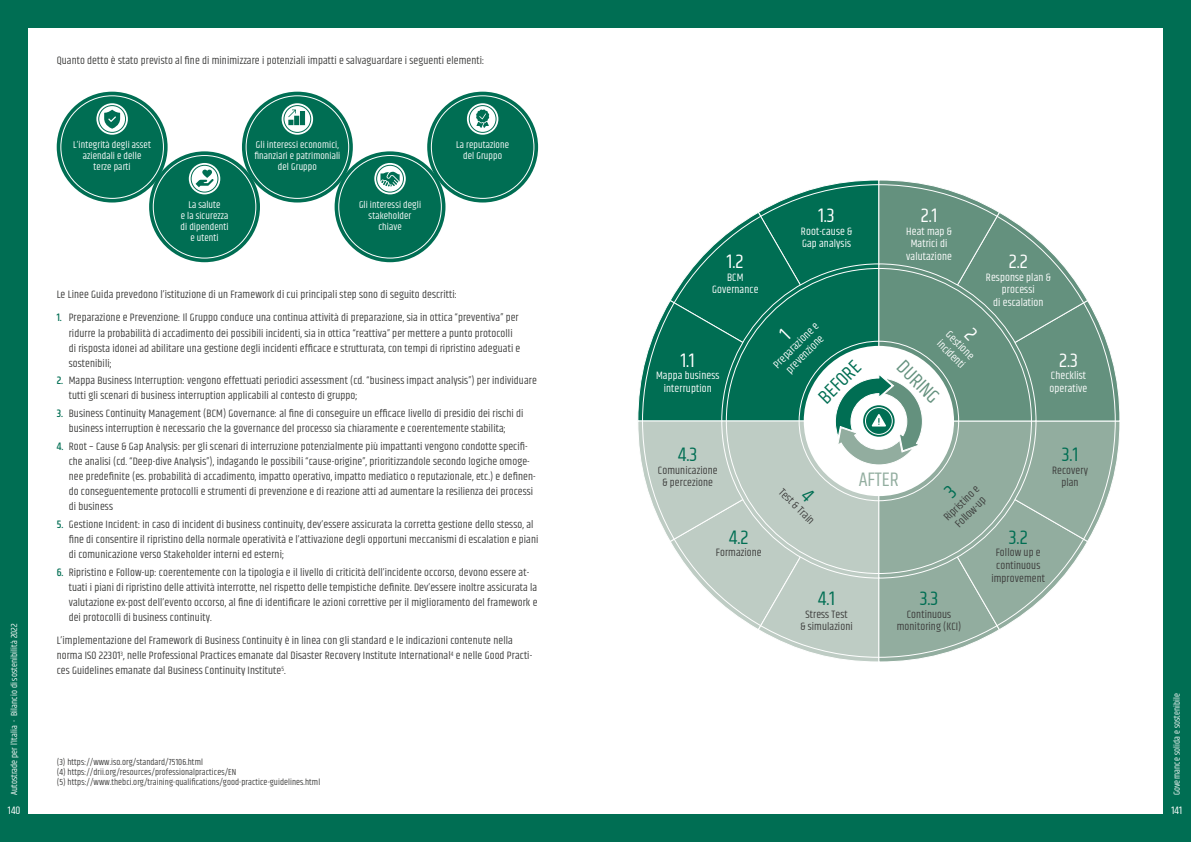
<style>
.page{position:relative;width:1191px;height:842px;background:#006e53}
.page>*{position:absolute;margin:0;border:0;box-sizing:border-box;transform-origin:0 0}
.t1{font:20px "Khand";color:#006e53}
.t2{font:20px "Khand";color:#fff}
.t3{font:20px "Khand";color:#64917e}
.t4{font:20px "Khand";color:#92ad9f}
.t5{font:11px/15px "Khand";letter-spacing:.01em;color:#3c3c3b;text-align:center}
.t6{font:11px/12.6px "Khand";letter-spacing:.01em;color:#fff;text-align:center}
.t7{font:10px/11px "Khand";letter-spacing:.01em;color:#fff;text-align:center}
.t8{font:9px/10px "Khand";letter-spacing:.01em;color:#3c3c3b}
.t9{font:9px "Khand";letter-spacing:.01em;color:#fff}
.s1{font-weight:500;color:#006e53}
</style>
<div class="page">
<div style="left:28px;top:28px;width:1134px;height:786px;background:#fff"></div>
<div style="left:242px;top:92px;width:111px;height:111px;background:#006e53;border-radius:50%"></div>
<svg style="left:282px;top:103px;width:31px;height:32px"></svg>
<div style="left:283px;top:105px;width:28px;height:28px;border:1px solid #006e53;border-radius:50%"></div>
<div style="left:427px;top:92px;width:111px;height:111px;background:#006e53;border-radius:50%"></div>
<svg style="left:467px;top:103px;width:31px;height:32px"></svg>
<div style="left:469px;top:105px;width:27px;height:28px;border:1px solid #006e53;border-radius:50%"></div>
<div style="left:57px;top:92px;width:111px;height:111px;background:#006e53;border-radius:50%"></div>
<svg style="left:96px;top:103px;width:32px;height:32px"></svg>
<div style="left:98px;top:105px;width:28px;height:28px;border:1px solid #006e53;border-radius:50%"></div>
<svg style="left:104px;top:110px;width:16px;height:19px"></svg>
<div style="left:149px;top:151px;width:111px;height:111px;background:#006e53;border-radius:50%"></div>
<svg style="left:189px;top:163px;width:31px;height:31px"></svg>
<div style="left:191px;top:165px;width:27px;height:27px;border:1px solid #006e53;border-radius:50%"></div>
<div style="left:334px;top:151px;width:111px;height:111px;background:#006e53;border-radius:50%"></div>
<svg style="left:374px;top:163px;width:32px;height:31px"></svg>
<div style="left:376px;top:165px;width:28px;height:27px;border:1px solid #006e53;border-radius:50%"></div>
<svg style="left:288px;top:110px;width:17px;height:15px"></svg>
<svg style="left:476px;top:110px;width:13px;height:18px"></svg>
<svg style="left:195px;top:170px;width:19px;height:17px"></svg>
<svg style="left:380px;top:172px;width:19px;height:15px"></svg>
<svg style="left:637px;top:180px;width:483px;height:482px"></svg>
<p class="t5" style="left:57px;top:54px;width:429px">Quanto detto è stato previsto al fine di minimizzare i potenziali impatti e salvaguardare i seguenti elementi:</p>
<p class="t7" style="left:73px;top:140px;width:79px">L’integrità degli asset aziendali e delle terze parti</p>
<p class="t7" style="left:254px;top:140px;width:87px">Gli interessi economici, finanziari e patrimoniali del Gruppo</p>
<p class="t7" style="left:456px;top:140px;width:54px">La reputazione del Gruppo</p>
<p class="t7" style="left:181px;top:200px;width:49px">La salute<br>e la sicurezza di dipendenti e utenti</p>
<p class="t7" style="left:359px;top:200px;width:64px">Gli interessi degli stakeholder chiave</p>
<h1 class="t2" style="left:818px;top:204px;width:18px">1.3</h1>
<p class="t6" style="left:801px;top:226px;width:53px;text-align:left">Root-cause &amp;<br>Gap analysis</p>
<h1 class="t2" style="left:920px;top:204px;width:18px">2.1</h1>
<p class="t6" style="left:906px;top:226px;width:47px">Heat map &amp;<br>Matrici di valutazione</p>
<h1 class="t2" style="left:727px;top:249px;width:18px">1.2</h1>
<p class="t6" style="left:712px;top:271px;width:48px">BCM<br>Governance</p>
<h1 class="t2" style="left:1008px;top:249px;width:21px">2.2</h1>
<p class="t6" style="left:986px;top:271px;width:66px">Response plan &amp; processi<br>di escalation</p>
<p class="t5" style="left:57px;top:287px;width:402px">Le Linee Guida prevedono l’istituzione di un Framework di cui principali step sono di seguito descritti:</p>
<p class="t5" style="left:69px;top:311px;width:453px;text-align:left;text-indent:-12px"><span class="s1">1.</span> Preparazione e Prevenzione: Il Gruppo conduce una continua attività di preparazione, sia in ottica “preventiva” per ridurre la probabilità di accadimento dei possibili incidenti, sia in ottica “reattiva” per mettere a punto protocolli di risposta idonei ad abilitare una gestione degli incidenti efficace e strutturata, con tempi di ripristino adeguati e sostenibili;</p>
<p class="t5" style="left:69px;top:374px;width:469px;text-align:left;text-indent:-12px"><span class="s1">2.</span> Mappa Business Interruption: vengono effettuati periodici assessment (cd. “business impact analysis”) per individuare tutti gli scenari di business interruption applicabili al contesto di gruppo;</p>
<p class="t5" style="left:57px;top:407px;width:468px"><span class="s1">3.</span> Business Continuity Management (BCM) Governance: al fine di conseguire un efficace livello di presidio dei rischi di business interruption è necessario che la governance del processo sia chiaramente e coerentemente stabilita;</p>
<p class="t5" style="left:69px;top:440px;width:468px;text-align:left;text-indent:-12px"><span class="s1">4.</span> Root – Cause &amp; Gap Analysis: per gli scenari di interruzione potenzialmente più impattanti vengono condotte specifi&shy;che analisi (cd. “Deep-dive Analysis”), indagando le possibili “cause-origine”, prioritizzandole secondo logiche omoge&shy;nee predefinite (es. probabilità di accadimento, impatto operativo, impatto mediatico o reputazionale, etc.) e definen&shy;do conseguentemente protocolli e strumenti di prevenzione e di reazione atti ad aumentare la resilienza dei processi di business</p>
<p class="t5" style="left:69px;top:517px;width:471px;text-align:left;text-indent:-12px"><span class="s1">5.</span> Gestione Incident: in caso di incident di business continuity, dev’essere assicurata la corretta gestione dello stesso, al fine di consentire il ripristino della normale operatività e l’attivazione degli opportuni meccanismi di escalation e piani di comunicazione verso Stakeholder interni ed esterni;</p>
<p class="t5" style="left:69px;top:565px;width:470px;text-align:left;text-indent:-12px"><span class="s1">6.</span> Ripristino e Follow-up: coerentemente con la tipologia e il livello di criticità dell’incidente occorso, devono essere at&shy;tuati i piani di ripristino delle attività interrotte, nel rispetto delle tempistiche definite. Dev’essere inoltre assicurata la valutazione ex-post dell’evento occorso, al fine di identificare le azioni correttive per il miglioramento del framework e dei protocolli di business continuity.</p>
<p class="t5" style="left:57px;top:634px;width:477px;text-align:left">L’implementazione del Framework di Business Continuity è in linea con gli standard e le indicazioni contenute nella norma ISO 22301<sup>3</sup>, nelle Professional Practices emanate dal Disaster Recovery Institute International<sup>4</sup> e nelle Good Practi&shy;ces Guidelines emanate dal Business Continuity Institute<sup>5</sup>.</p>
<p class="t6" style="left:771px;top:362px;width:60px;rotate:-45deg">Preparazione e prevenzione</p>
<p class="t6" style="left:951px;top:329px;width:36px;rotate:45deg">Gestione</p>
<p class="t6" style="left:943px;top:338px;width:36px;rotate:45deg">incidenti</p>
<h1 class="t2" style="left:1059px;top:348px;width:20px">2.3</h1>
<p class="t6" style="left:1049px;top:370px;width:39px;text-align:left">Checklist operative</p>
<h1 class="t2" style="left:680px;top:348px;width:16px">1.1</h1>
<p class="t6" style="left:656px;top:370px;width:65px">Mappa business interruption</p>
<h1 class="t1" style="left:813px;top:391px;width:52px;rotate:-45deg">BEFORE</h1>
<h1 class="t3" style="left:908px;top:355px;width:52px;rotate:45deg">DURING</h1>
<h1 class="t1" style="left:678px;top:442px;width:20px">4.3</h1>
<p class="t5" style="left:658px;top:464px;width:61px;line-height:12.6px">Comunicazione &amp; percezione</p>
<h1 class="t1" style="left:1061px;top:442px;width:18px">3.1</h1>
<p class="t5" style="left:1052px;top:464px;width:37px;line-height:12.6px">Recovery plan</p>
<h1 class="t4" style="left:858px;top:467px;width:42px">AFTER</h1>
<p class="t5" style="left:785px;top:486px;width:47px;rotate:45deg">Test &amp; Train</p>
<p class="t5" style="left:941px;top:515px;width:47px;line-height:12.6px;rotate:-45deg">Ripristino e<br>Follow-up</p>
<h1 class="t1" style="left:1008px;top:525px;width:20px">3.2</h1>
<p class="t5" style="left:991px;top:547px;width:55px;line-height:12.6px">Follow up e continuous improvement</p>
<h1 class="t1" style="left:729px;top:525px;width:21px">4.2</h1>
<p class="t5" style="left:716px;top:546px;width:47px">Formazione</p>
<h1 class="t1" style="left:919px;top:586px;width:20px">3.3</h1>
<p class="t5" style="left:896px;top:608px;width:66px;line-height:12.6px">Continuous monitoring (KCI)</p>
<h1 class="t1" style="left:818px;top:586px;width:18px">4.1</h1>
<p class="t5" style="left:800px;top:608px;width:54px;line-height:12.6px">Stress Test<br>&amp; simulazioni</p>
<p class="t9" style="left:9px;top:795px;width:173px;rotate:-90deg">Autostrade per l’Italia - Bilancio di sostenibilità 2022</p>
<p class="t6" style="left:8px;top:804px;width:14px">140</p>
<p class="t6" style="left:1171px;top:804px;width:12px">141</p>
<p class="t9" style="left:1171px;top:795px;width:104px;rotate:-90deg">Governance solida e sostenibile</p>
<p class="t8" style="left:57px;top:757px;width:265px">(3) https://www.iso.org/standard/75106.html<br>(4) https://drii.org/resources/professionalpractices/EN<br>(5) https://www.thebci.org/training-qualifications/good-practice-guidelines.html</p>
</div>
